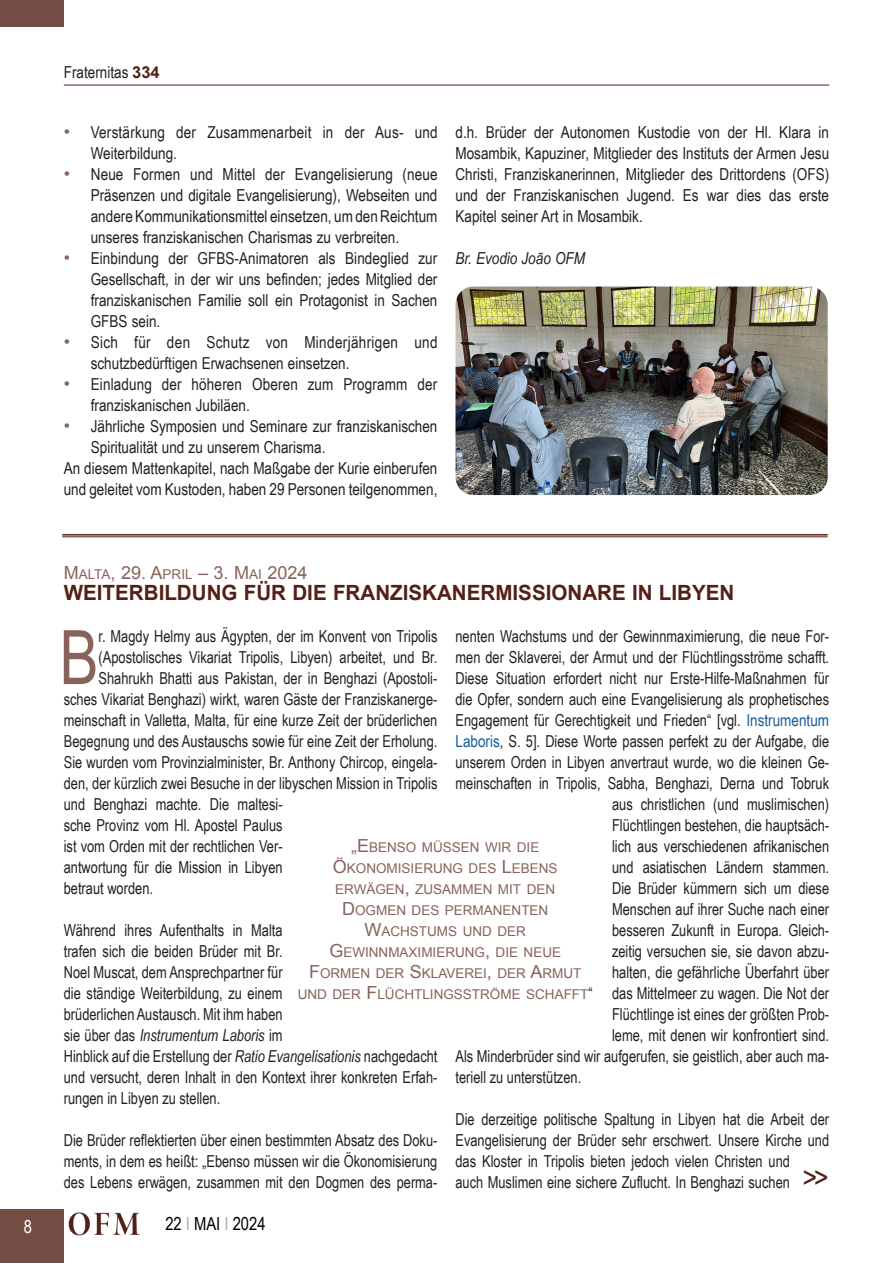
<style>
.page{position:relative;width:893px;height:1263px;background:#fff}
.page>*{position:absolute;margin:0;border:0;box-sizing:border-box;transform-origin:0 0}
.Testo_normal{font:75.15px "Arial Narrow";color:#87635b;scale:.95 1}
.Testo_sinEspacio{font:30px "Arial Narrow";color:#542015}
.Titolo{font:700 21px "Arial";color:#542015}
.Titolo_piccolo{font:18px "Arial";color:#87635b}
.t1{font:18px "Arial Narrow";color:#000}
.t2{font:18px "Arial Narrow";color:#fff}
.Testo_normal-2{font:16.5px/21px "Arial Narrow";color:#231f20;scale:.95 1}
.Testo_normal-3{font:16.5px/21px "Arial Narrow";color:#231f20}
.Titolo_piccolo-2{font:16.5px/21px "Arial Narrow";color:#231f20}
.Titolo_piccolo-3{font:italic 16.5px "Arial Narrow";color:#231f20}
.Titolo_piccolo-4{font:13.5px/21px "Arial";color:#87635b;text-align:center}
.s1{font-family:"Arial";font-weight:700;color:#542015}
.s2{font-family:"Arial";font-size:18px;color:#87635b}
.s3{font-size:13.5px}
.s4{color:#175d9e}
.s5{font-style:italic}
.s6{font-size:18px}
.s7{font-family:"Arial Narrow";font-size:16.5px;color:#231f20}
.s8{color:#bba6a1}
</style>
<div class="page">
<div style="left:0;top:1209px;width:64px;height:54px;background:#764d44"></div>
<hr style="left:64px;top:85px;width:765px;height:1px;background:#542015">
<div style="left:0;top:0;width:64px;height:27px;background:#764d44"></div>
<img style="left:69px;top:1212px;width:71px;height:24px">
<img style="left:455px;top:286px;width:373px;height:209px">
<hr style="left:62px;top:534px;width:766px;height:2px;background:#542015">
<hr style="left:62px;top:536px;width:766px;height:1px;background:#542015">
<p class="t2" style="left:24px;top:1213px;width:10px">8</p>
<p class="Testo_normal-3" style="left:64px;top:61px;width:97px">Fraternitas <span class="s1">334</span></p>
<p class="Testo_normal-3" style="left:91px;top:121px;width:348px;text-indent:-27px"><span class="s2">•</span> Verstärkung der Zusammenarbeit in der Aus- und<br>Weiterbildung.</p>
<p class="Testo_normal-3" style="left:91px;top:163px;width:348px;text-align:justify;text-indent:-27px"><span class="s2">•</span> Neue Formen und Mittel der Evangelisierung (neue Präsenzen und digitale Evangelisierung), Webseiten und andere Kommunikationsmittel einsetzen, um den Reichtum unseres franziskanischen Charismas zu verbreiten.</p>
<p class="Testo_normal-3" style="left:91px;top:247px;width:348px;text-align:justify;text-indent:-27px"><span class="s2">•</span> Einbindung der GFBS-Animatoren als Bindeglied zur Gesellschaft, in der wir uns befinden; jedes Mitglied der franziskanischen Familie soll ein Protagonist in Sachen GFBS sein.</p>
<p class="Testo_normal-3" style="left:91px;top:331px;width:348px;text-indent:-27px"><span class="s2">•</span> Sich für den Schutz von Minderjährigen und schutzbedürftigen Erwachsenen einsetzen.</p>
<p class="Testo_normal-3" style="left:91px;top:373px;width:348px;text-indent:-27px"><span class="s2">•</span> Einladung der höheren Oberen zum Programm der franziskanischen Jubiläen.</p>
<p class="Testo_normal-3" style="left:91px;top:415px;width:348px;text-indent:-27px"><span class="s2">•</span> Jährliche Symposien und Seminare zur franziskanischen<br>Spiritualität und zu unserem Charisma.</p>
<p class="Titolo_piccolo-2" style="left:64px;top:457px;width:375px">An diesem Mattenkapitel, nach Maßgabe der Kurie einberufen und geleitet vom Kustoden, haben 29 Personen teilgenommen,</p>
<p class="Titolo_piccolo-2" style="left:455px;top:121px;width:375px;text-align:justify">d.h. Brüder der Autonomen Kustodie von der Hl. Klara in Mosambik, Kapuziner, Mitglieder des Instituts der Armen Jesu Christi, Franziskanerinnen, Mitglieder des Drittordens (OFS) und der Franziskanischen Jugend. Es war dies das erste Kapitel seiner Art in Mosambik.</p>
<p class="Titolo_piccolo-3" style="left:455px;top:247px;width:131px">Br. Evodio João OFM</p>
<p class="Titolo_piccolo" style="left:64px;top:561px;width:245px">M<span class="s3">ALTA</span>, 29. A<span class="s3">PRIL</span> – 3. M<span class="s3">AI</span> 2024</p>
<p class="Titolo" style="left:64px;top:579px;width:672px">WEITERBILDUNG FÜR DIE FRANZISKANERMISSIONARE IN LIBYEN</p>
<p class="Testo_normal" style="left:59px;top:602px;width:43px">B</p>
<p class="Testo_normal-2" style="left:99px;top:625px;width:358px">r. Magdy Helmy aus Ägypten, der im Konvent von Tripolis</p>
<p class="Testo_normal-2" style="left:455px;top:625px;width:395px">nenten Wachstums und der Gewinnmaximierung, die neue For-</p>
<p class="Testo_normal-2" style="left:455px;top:646px;width:395px">men der Sklaverei, der Armut und der Flüchtlingsströme schafft.</p>
<p class="Testo_normal-2" style="left:455px;top:667px;width:395px">Diese Situation erfordert nicht nur Erste-Hilfe-Maßnahmen für</p>
<p class="Testo_normal-2" style="left:455px;top:688px;width:395px">die Opfer, sondern auch eine Evangelisierung als prophetisches</p>
<p class="Testo_normal-2" style="left:455px;top:709px;width:395px">Engagement für Gerechtigkeit und Frieden“ [vgl. <span class="s4">Instrumentum</span></p>
<p class="Testo_normal-2" style="left:455px;top:730px;width:395px"><span class="s4">Laboris</span>, S. 5]. Diese Worte passen perfekt zu der Aufgabe, die</p>
<p class="Testo_normal-2" style="left:455px;top:751px;width:395px">unserem Orden in Libyen anvertraut wurde, wo die kleinen Ge-</p>
<p class="Testo_normal-2" style="left:455px;top:772px;width:395px">meinschaften in Tripolis, Sabha, Benghazi, Derna und Tobruk</p>
<p class="Testo_normal-2" style="left:612px;top:793px;width:230px">aus christlichen (und muslimischen)</p>
<p class="Testo_normal-2" style="left:612px;top:814px;width:230px">Flüchtlingen bestehen, die hauptsäch-</p>
<p class="Testo_normal-2" style="left:612px;top:835px;width:230px">lich aus verschiedenen afrikanischen</p>
<p class="Testo_normal-2" style="left:612px;top:856px;width:230px">und asiatischen Ländern stammen.</p>
<p class="Testo_normal-2" style="left:612px;top:877px;width:230px">Die Brüder kümmern sich um diese</p>
<p class="Testo_normal-2" style="left:612px;top:898px;width:230px">Menschen auf ihrer Suche nach einer</p>
<p class="Testo_normal-2" style="left:612px;top:919px;width:230px">besseren Zukunft in Europa. Gleich-</p>
<p class="Testo_normal-2" style="left:612px;top:940px;width:230px">zeitig versuchen sie, sie davon abzu-</p>
<p class="Testo_normal-2" style="left:612px;top:961px;width:230px">halten, die gefährliche Überfahrt über</p>
<p class="Testo_normal-2" style="left:612px;top:982px;width:230px">das Mittelmeer zu wagen. Die Not der</p>
<p class="Testo_normal-2" style="left:612px;top:1003px;width:230px">Flüchtlinge ist eines der größten Prob-</p>
<p class="Testo_normal-2" style="left:612px;top:1024px;width:230px">leme, mit denen wir konfrontiert sind.</p>
<p class="Testo_normal-2" style="left:455px;top:1045px;width:395px">Als Minderbrüder sind wir aufgerufen, sie geistlich, aber auch ma-</p>
<p class="Testo_normal-2" style="left:455px;top:1066px;width:134px">teriell zu unterstützen.</p>
<p class="Testo_normal-2" style="left:455px;top:1108px;width:395px">Die derzeitige politische Spaltung in Libyen hat die Arbeit der Evangelisierung der Brüder sehr erschwert. Unsere Kirche und das Kloster in Tripolis bieten jedoch vielen Christen und<br>auch Muslimen eine sichere Zuflucht. In Benghazi suchen</p>
<p class="Testo_normal-2" style="left:99px;top:646px;width:358px">(Apostolisches Vikariat Tripolis, Libyen) arbeitet, und Br.</p>
<p class="Testo_normal-2" style="left:99px;top:667px;width:358px">Shahrukh Bhatti aus Pakistan, der in Benghazi (Apostoli-</p>
<p class="Testo_normal-2" style="left:64px;top:688px;width:395px">sches Vikariat Benghazi) wirkt, waren Gäste der Franziskanerge-</p>
<p class="Testo_normal-2" style="left:64px;top:709px;width:395px">meinschaft in Valletta, Malta, für eine kurze Zeit der brüderlichen</p>
<p class="Testo_normal-2" style="left:64px;top:730px;width:395px">Begegnung und des Austauschs sowie für eine Zeit der Erholung.</p>
<p class="Testo_normal-2" style="left:64px;top:751px;width:395px">Sie wurden vom Provinzialminister, Br. Anthony Chircop, eingela-</p>
<p class="Testo_normal-2" style="left:64px;top:772px;width:395px">den, der kürzlich zwei Besuche in der libyschen Mission in Tripolis</p>
<p class="Testo_normal-2" style="left:64px;top:793px;width:232px">und Benghazi machte. Die maltesi-</p>
<p class="Testo_normal-2" style="left:64px;top:814px;width:232px">sche Provinz vom Hl. Apostel Paulus</p>
<p class="Testo_normal-2" style="left:64px;top:835px;width:232px">ist vom Orden mit der rechtlichen Ver-</p>
<p class="Testo_normal-2" style="left:64px;top:856px;width:232px">antwortung für die Mission in Libyen</p>
<p class="Testo_normal-2" style="left:64px;top:877px;width:96px">betraut worden.</p>
<p class="Testo_normal-2" style="left:64px;top:919px;width:395px">Während ihres Aufenthalts in Malta<br>trafen sich die beiden Brüder mit Br.<br>Noel Muscat, dem Ansprechpartner für<br>die ständige Weiterbildung, zu einem<br>brüderlichen Austausch. Mit ihm haben<br>sie über das <span class="s5">Instrumentum Laboris</span> im<br>Hinblick auf die Erstellung der <span class="s5">Ratio Evangelisationis</span> nachgedacht und versucht, deren Inhalt in den Kontext ihrer konkreten Erfah&shy;rungen in Libyen zu stellen.</p>
<p class="Testo_normal-2" style="left:64px;top:1129px;width:395px;text-align:justify">Die Brüder reflektierten über einen bestimmten Absatz des Doku&shy;ments, in dem es heißt: „Ebenso müssen wir die Ökonomisierung des Lebens erwägen, zusammen mit den Dogmen des perma-</p>
<p class="Titolo_piccolo-4" style="left:333px;top:837px;width:226px"><span class="s6">„E</span>BENSO MÜSSEN WIR DIE<br><span class="s6">Ö</span>KONOMISIERUNG DES <span class="s6">L</span>EBENS<br>ERWÄGEN<span class="s6">,</span> ZUSAMMEN MIT DEN</p>
<p class="Titolo_piccolo-4" style="left:329px;top:900px;width:233px"><span class="s6">D</span>OGMEN DES PERMANENTEN<br><span class="s6">W</span>ACHSTUMS UND DER<br><span class="s6">G</span>EWINNMAXIMIERUNG<span class="s6">,</span> DIE NEUE</p>
<p class="Titolo_piccolo-4" style="left:298px;top:963px;width:297px"><span class="s6">F</span>ORMEN DER <span class="s6">S</span>KLAVEREI<span class="s6">,</span> DER <span class="s6">A</span>RMUT<br>UND DER <span class="s6">F</span>LÜCHTLINGSSTRÖME SCHAFFT<span class="s7">“</span></p>
<p class="Testo_sinEspacio" style="left:803px;top:1155px;width:27px">&gt;&gt;</p>
<p class="t1" style="left:165px;top:1210px;width:102px">22 <span class="s8">I</span> MAI <span class="s8">I</span> 2024</p>
</div>
